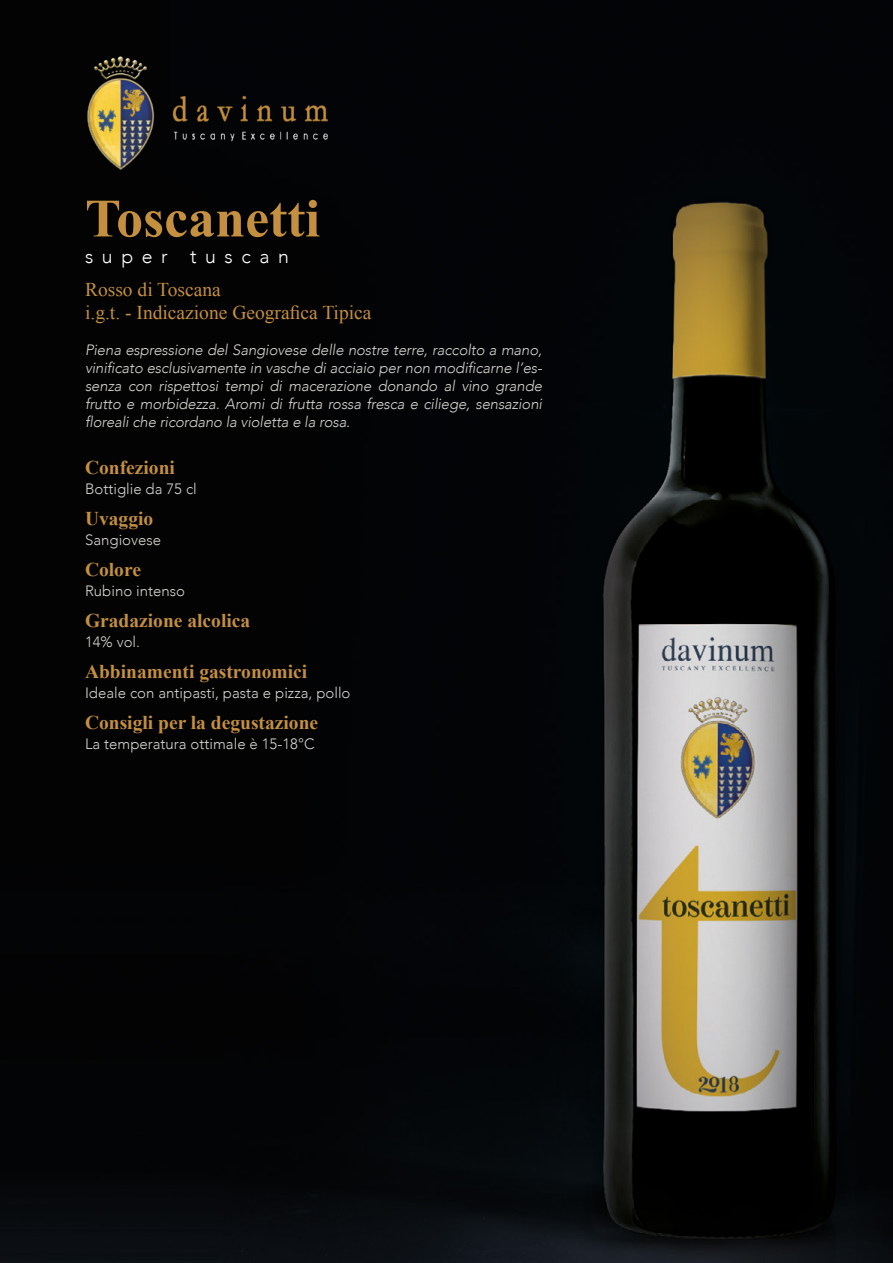
<style>
.page{position:relative;width:893px;height:1263px;background:#fff}
.page>*{position:absolute;margin:0;border:0;box-sizing:border-box;transform-origin:0 0}
.t1{font:700 54px "Times New Roman";color:#c48f3f}
.t2{font:700 19.5px "Times New Roman";color:#c48f3f}
.t3{font:19.5px/23.4px "Times New Roman";color:#c48f3f}
.t4{font:300 19.5px "Avenir";letter-spacing:.44em;color:#fff}
.t5{font:italic 300 15px/18px "Avenir";letter-spacing:-.01em;color:#d4d3ce;text-align:justify}
.t6{font:300 15px "Avenir";color:#d4d3ce}
</style>
<div class="page">
<img style="left:0;top:0;width:893px;height:1263px">
<img style="left:85px;top:54px;width:244px;height:121px">
<h1 class="t1" style="left:85px;top:181px;width:237px">Toscanetti</h1>
<h2 class="t4" style="left:85px;top:245px;width:205px">super tuscan</h2>
<h2 class="t3" style="left:85px;top:277px;width:288px">Rosso di Toscana<br>i.g.t. - Indicazione Geografica Tipica</h2>
<p class="t5" style="left:85px;top:340px;width:459px">Piena espressione del Sangiovese delle nostre terre, raccolto a mano, vinificato esclusivamente in vasche di acciaio per non modificarne l’es&shy;senza con rispettosi tempi di macerazione donando al vino grande frutto e morbidezza. Aromi di frutta rossa fresca e ciliege, sensazioni floreali che ricordano la violetta e la rosa.</p>
<h2 class="t2" style="left:85px;top:454px;width:91px">Confezioni</h2>
<p class="t6" style="left:85px;top:479px;width:113px">Bottiglie da 75 cl</p>
<h2 class="t2" style="left:85px;top:505px;width:70px">Uvaggio</h2>
<p class="t6" style="left:85px;top:530px;width:78px">Sangiovese</p>
<h2 class="t2" style="left:85px;top:556px;width:57px">Colore</h2>
<p class="t6" style="left:85px;top:581px;width:102px">Rubino intenso</p>
<h2 class="t2" style="left:85px;top:607px;width:167px">Gradazione alcolica</h2>
<p class="t6" style="left:85px;top:632px;width:57px">14% vol.</p>
<h2 class="t2" style="left:85px;top:658px;width:224px">Abbinamenti gastronomici</h2>
<p class="t6" style="left:85px;top:683px;width:267px">Ideale con antipasti, pasta e pizza, pollo</p>
<h2 class="t2" style="left:85px;top:709px;width:235px">Consigli per la degustazione</h2>
<p class="t6" style="left:85px;top:734px;width:231px">La temperatura ottimale è 15-18°C</p>
</div>
